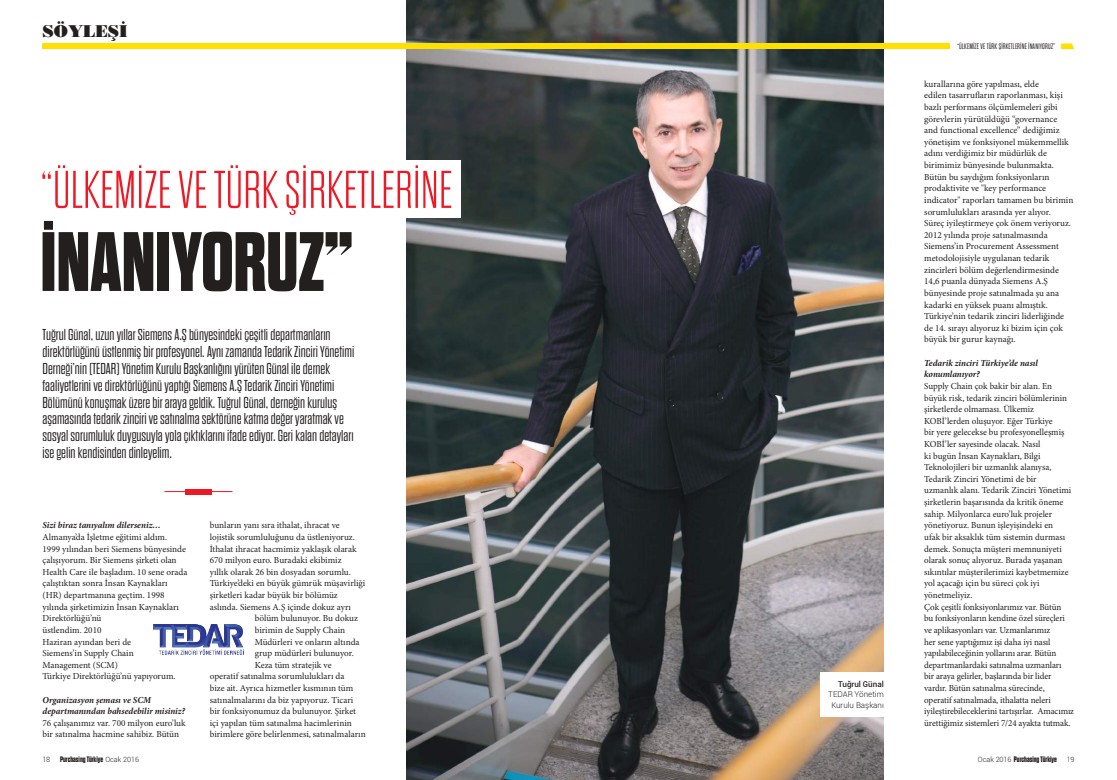
<style>
.page{position:relative;width:1117px;height:780px;background:#fff}
.page>*{position:absolute;margin:0;border:0;box-sizing:border-box;transform-origin:0 0}
.t1{font:700 expanded 84px "Dharma Gothic E";color:#241f1f}
.t2{font:300 expanded 53px "Dharma Gothic E";color:#ef1926}
.t3{font:17px "Bodoni Poster Turk";color:#241f1f}
.t4{font:300 15.8px/16.8px "Dharma Gothic E";color:#241f1f}
.t5{font:9.2px/11.6px "Minion Pro";color:#241f1f}
.t6{font:italic 700 9.2px/11.6px "Minion Pro";letter-spacing:-.005em;color:#241f1f}
.t7{font:700 expanded 8px "Dharma Gothic E";color:#241f1f}
.t8{font:300 8px "Dharma Gothic E";letter-spacing:.02em;color:#241f1f}
.t9{font:300 8px/10.5px "Roboto";color:#241f1f;text-align:center}
.t10{font:500 8px "Roboto";color:#241f1f}
.s1{font-family:"Roboto";font-weight:300;font-stretch:normal;font-size:7.2px}
</style>
<div class="page">
<img style="left:406px;top:0;width:478px;height:780px">
<div style="left:820px;top:672px;width:72px;height:44px;background:#fff"></div>
<div style="left:396px;top:161px;width:65px;height:57px;background:#fff"></div>
<div style="left:43px;top:43px;width:907px;height:6px;background:#ffe000"></div>
<svg style="left:1061px;top:43px;width:13px;height:6px"></svg>
<hr style="left:164px;top:491px;width:68px;height:1px;background:#ef1926">
<div style="left:185px;top:488px;width:27px;height:6px;background:#ef1926"></div>
<img style="left:153px;top:624px;width:90px;height:30px">
<h3 class="t3" style="left:43px;top:21px;width:86px">SÖYLEŞİ</h3>
<h2 class="t2" style="left:40px;top:164px;width:414px">“ÜLKEMIZE VE TÜRK ŞIRKETLERINE</h2>
<h1 class="t1" style="left:40px;top:218px;width:314px">INANIYORUZ”</h1>
<p class="t4" style="left:43px;top:327px;width:313px">Tuğrul Günal, uzun yıllar Siemens A.Ş bünyesindeki çeşitli departmanların direktörlüğünü üstlenmiş bir profesyonel. Aynı zamanda Tedarik Zinciri Yönetimi Derneği’nin (TEDAR) Yönetim Kurulu Başkanlığını yürüten Günal ile dernek faaliyetlerini ve direktörlüğünü yaptığı Siemens A.Ş Tedarik Zinciri Yönetimi Bölümünü konuşmak üzere bir araya geldik. Tuğrul Günal, derneğin kuruluş aşamasında tedarik zinciri ve satınalma sektörüne katma değer yaratmak ve sosyal sorumluluk duygusuyla yola çıktıklarını ifade ediyor. Geri kalan detayları ise gelin kendisinden dinleyelim.</p>
<p class="t6" style="left:43px;top:519px;width:120px">Sizi biraz tanıyalım dilerseniz…</p>
<p class="t5" style="left:43px;top:531px;width:146px">Almanya’da İşletme eğitimi aldım.<br>1999 yılından beri Siemens bünyesinde çalışıyorum. Bir Siemens şirketi olan<br>Health Care ile başladım. 10 sene orada çalıştıktan sonra İnsan Kaynakları (HR) departmanına geçtim. 1998 yılında şirketimizin İnsan Kaynakları<br>Direktörlüğü’nü<br>üstlendim. 2010<br>Haziran ayından beri de<br>Siemens’in Supply Chain<br>Management (SCM)<br>Türkiye Direktörlüğü’nü yapıyorum.</p>
<p class="t6" style="left:43px;top:693px;width:144px">Organizasyon şeması ve SCM departmanından bahsedebilir misiniz?</p>
<p class="t5" style="left:43px;top:717px;width:145px">76 çalışanımız var. 700 milyon euro’luk bir satınalma hacmine sahibiz. Bütün</p>
<p class="t5" style="left:210px;top:519px;width:132px">bunların yanı sıra ithalat, ihracat ve</p>
<p class="t5" style="left:210px;top:531px;width:147px">lojistik sorumluluğunu da üstleniyoruz.</p>
<p class="t5" style="left:210px;top:543px;width:148px">İthalat ihracat hacmimiz yaklaşık olarak</p>
<p class="t5" style="left:210px;top:554px;width:133px">670 milyon euro. Buradaki ekibimiz</p>
<p class="t5" style="left:210px;top:566px;width:143px">yıllık olarak 26 bin dosyadan sorumlu.</p>
<p class="t5" style="left:210px;top:577px;width:157px">Türkiye’deki en büyük gümrük müşavirliği</p>
<p class="t5" style="left:210px;top:589px;width:129px">şirketleri kadar büyük bir bölümüz</p>
<p class="t5" style="left:210px;top:601px;width:143px">aslında. Siemens A.Ş içinde dokuz ayrı</p>
<p class="t5" style="left:255px;top:612px;width:105px">bölüm bulunuyor. Bu dokuz</p>
<p class="t5" style="left:255px;top:624px;width:92px">birimin de Supply Chain</p>
<p class="t5" style="left:255px;top:635px;width:106px">Müdürleri ve onların altında</p>
<p class="t5" style="left:255px;top:647px;width:100px">grup müdürleri bulunuyor.</p>
<p class="t5" style="left:255px;top:659px;width:78px">Keza tüm stratejik ve</p>
<p class="t5" style="left:210px;top:670px;width:136px">operatif satınalma sorumlulukları da</p>
<p class="t5" style="left:210px;top:682px;width:145px">bize ait. Ayrıca hizmetler kısmının tüm</p>
<p class="t5" style="left:210px;top:694px;width:145px">satınalmalarını da biz yapıyoruz. Ticari</p>
<p class="t5" style="left:210px;top:705px;width:148px">bir fonksiyonumuz da bulunuyor. Şirket</p>
<p class="t5" style="left:210px;top:717px;width:144px">içi yapılan tüm satınalma hacimlerinin</p>
<p class="t5" style="left:210px;top:728px;width:157px">birimlere göre belirlenmesi, satınalmaların</p>
<p class="t10" style="left:838px;top:678px;width:47px">Tuğrul Günal</p>
<p class="t9" style="left:828px;top:688px;width:57px">TEDAR Yönetim<br>Kurulu Başkanı</p>
<p class="t8" style="left:957px;top:42px;width:100px">“ÜLKEMİZE VE TÜRK ŞİRKETLERİNE İNANIYORUZ”</p>
<p class="t5" style="left:924px;top:78px;width:151px">kurallarına göre yapılması, elde<br>edilen tasarrufların raporlanması, kişi bazlı performans ölçümlemeleri gibi görevlerin yürütüldüğü “governance<br>and functional excellence” dediğimiz yönetişim ve fonksiyonel mükemmellik adını verdiğimiz bir müdürlük de birimimiz bünyesinde bulunmakta.<br>Bütün bu saydığım fonksiyonların prodaktivite ve "key performance indicator" raporları tamamen bu birimin sorumlulukları arasında yer alıyor.<br>Süreç iyileştirmeye çok önem veriyoruz.<br>2012 yılında proje satınalmasında Siemens’in Procurement Assessment metodolojisiyle uygulanan tedarik zincirleri bölüm değerlendirmesinde 14,6 puanla dünyada Siemens A.Ş bünyesinde proje satınalmada şu ana kadarki en yüksek puanı almıştık.<br>Türkiye’nin tedarik zinciri liderliğinde de 14. sırayı alıyoruz ki bizim için çok büyük bir gurur kaynağı.</p>
<p class="t6" style="left:924px;top:357px;width:115px">Tedarik zinciri Türkiye’de nasıl konumlanıyor?</p>
<p class="t5" style="left:924px;top:380px;width:151px">Supply Chain çok bakir bir alan. En büyük risk, tedarik zinciri bölümlerinin şirketlerde olmaması. Ülkemiz KOBİ’lerden oluşuyor. Eğer Türkiye<br>bir yere gelecekse bu profesyonelleşmiş KOBİ’ler sayesinde olacak. Nasıl<br>ki bugün İnsan Kaynakları, Bilgi Teknolojileri bir uzmanlık alanıysa, Tedarik Zinciri Yönetimi de bir<br>uzmanlık alanı. Tedarik Zinciri Yönetimi şirketlerin başarısında da kritik öneme sahip. Milyonlarca euro’luk projeler yönetiyoruz. Bunun işleyişindeki en<br>ufak bir aksaklık tüm sistemin durması demek. Sonuçta müşteri memnuniyeti olarak sonuç alıyoruz. Burada yaşanan sıkıntılar müşterilerimizi kaybetmemize yol açacağı için bu süreci çok iyi yönetmeliyiz.<br>Çok çeşitli fonksiyonlarımız var. Bütün<br>bu fonksiyonların kendine özel süreçleri ve aplikasyonları var. Uzmanlarımız<br>her sene yaptığımız işi daha iyi nasıl yapılabileceğinin yollarını arar. Bütün departmanlardaki satınalma uzmanları<br>bir araya gelirler, başlarında bir lider vardır. Bütün satınalma sürecinde, operatif satınalmada, ithalatta neleri iyileştirebileceklerini tartışırlar. Amacımız ürettiğimiz sistemleri 7/24 ayakta tutmak.</p>
<p class="t7" style="left:43px;top:754px;width:98px"><span class="s1">18</span> Purchasing Türkiye <span class="s1">Ocak 2016</span></p>
<p class="t7" style="left:978px;top:754px;width:98px"><span class="s1">Ocak 2016</span> Purchasing Türkiye <span class="s1">19</span></p>
</div>
